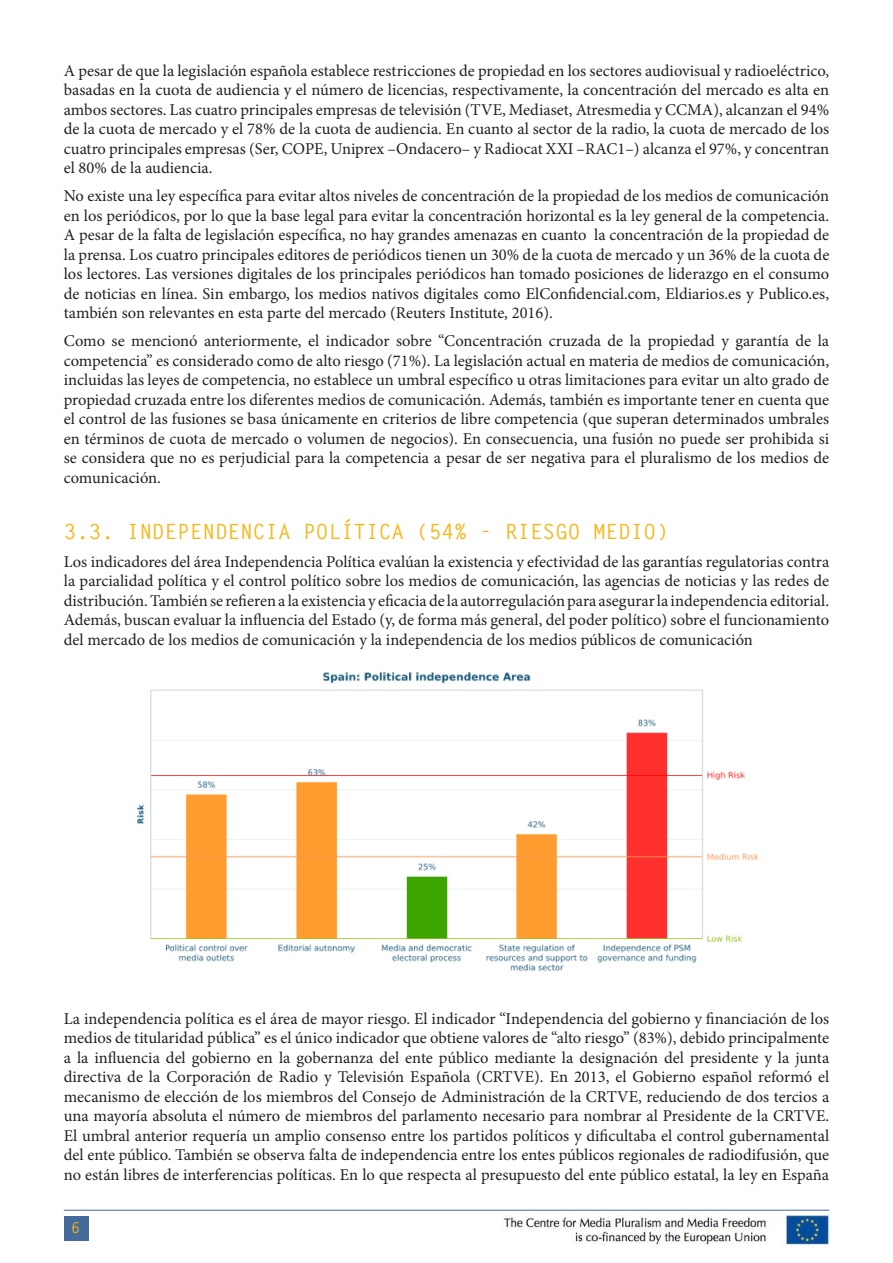
<style>
.page{position:relative;width:893px;height:1263px;background:#fff}
.page>*{position:absolute;margin:0;border:0;box-sizing:border-box;transform-origin:0 0}
.t1{font:700 21px "Letter Gothic Std";color:#f8b617}
.t2{font:16.5px/19.5px "Minion Pro";color:#231f20;text-align:justify}
.t3{font:700 15px "Letter Gothic Std";color:#f8b617}
</style>
<div class="page">
<hr style="left:64px;top:1210px;width:765px;height:1px;background:#446b99">
<div style="left:64px;top:1216px;width:24px;height:24px;background:#446b99"></div>
<img style="left:502px;top:1214px;width:327px;height:34px">
<img style="left:137px;top:672px;width:622px;height:299px">
<p class="t2" style="left:64px;top:61px;width:767px">A pesar de que la legislación española establece restricciones de propiedad en los sectores audiovisual y radioeléctrico, basadas en la cuota de audiencia y el número de licencias, respectivamente, la concentración del mercado es alta en ambos sectores. Las cuatro principales empresas de televisión (TVE, Mediaset, Atresmedia y CCMA), alcanzan el 94% de la cuota de mercado y el 78% de la cuota de audiencia. En cuanto al sector de la radio, la cuota de mercado de los cuatro principales empresas (Ser, COPE, Uniprex –Ondacero– y Radiocat XXI –RAC1–) alcanza el 97%, y concentran el 80% de la audiencia.</p>
<p class="t2" style="left:64px;top:186px;width:767px">No existe una ley específica para evitar altos niveles de concentración de la propiedad de los medios de comunicación en los periódicos, por lo que la base legal para evitar la concentración horizontal es la ley general de la competencia.<br>A pesar de la falta de legislación específica, no hay grandes amenazas en cuanto la concentración de la propiedad de la prensa. Los cuatro principales editores de periódicos tienen un 30% de la cuota de mercado y un 36% de la cuota de los lectores. Las versiones digitales de los principales periódicos han tomado posiciones de liderazgo en el consumo de noticias en línea. Sin embargo, los medios nativos digitales como ElConfidencial.com, Eldiarios.es y Publico.es, también son relevantes en esta parte del mercado (Reuters Institute, 2016).</p>
<p class="t2" style="left:64px;top:331px;width:767px">Como se mencionó anteriormente, el indicador sobre “Concentración cruzada de la propiedad y garantía de la competencia” es considerado como de alto riesgo (71%). La legislación actual en materia de medios de comunicación, incluidas las leyes de competencia, no establece un umbral específico u otras limitaciones para evitar un alto grado de propiedad cruzada entre los diferentes medios de comunicación. Además, también es importante tener en cuenta que el control de las fusiones se basa únicamente en criterios de libre competencia (que superan determinados umbrales en términos de cuota de mercado o volumen de negocios). En consecuencia, una fusión no puede ser prohibida si se considera que no es perjudicial para la competencia a pesar de ser negativa para el pluralismo de los medios de comunicación.</p>
<p class="t1" style="left:64px;top:518px;width:606px">3.3. INDEPENDENCIA POLÍTICA (54% - RIESGO MEDIO)</p>
<p class="t2" style="left:64px;top:552px;width:767px">Los indicadores del área Independencia Política evalúan la existencia y efectividad de las garantías regulatorias contra la parcialidad política y el control político sobre los medios de comunicación, las agencias de noticias y las redes de distribución. También se refieren a la existencia y eficacia de la autorregulación para asegurar la independencia editorial.<br>Además, buscan evaluar la influencia del Estado (y, de forma más general, del poder político) sobre el funcionamiento del mercado de los medios de comunicación y la independencia de los medios públicos de comunicación</p>
<p class="t2" style="left:64px;top:1009px;width:767px">La independencia política es el área de mayor riesgo. El indicador “Independencia del gobierno y financiación de los medios de titularidad pública” es el único indicador que obtiene valores de “alto riesgo” (83%), debido principalmente a la influencia del gobierno en la gobernanza del ente público mediante la designación del presidente y la junta directiva de la Corporación de Radio y Televisión Española (CRTVE). En 2013, el Gobierno español reformó el mecanismo de elección de los miembros del Consejo de Administración de la CRTVE, reduciendo de dos tercios a una mayoría absoluta el número de miembros del parlamento necesario para nombrar al Presidente de la CRTVE.<br>El umbral anterior requería un amplio consenso entre los partidos políticos y dificultaba el control gubernamental del ente público. También se observa falta de independencia entre los entes públicos regionales de radiodifusión, que no están libres de interferencias políticas. En lo que respecta al presupuesto del ente público estatal, la ley en España</p>
<p class="t3" style="left:71px;top:1219px;width:10px">6</p>
</div>
